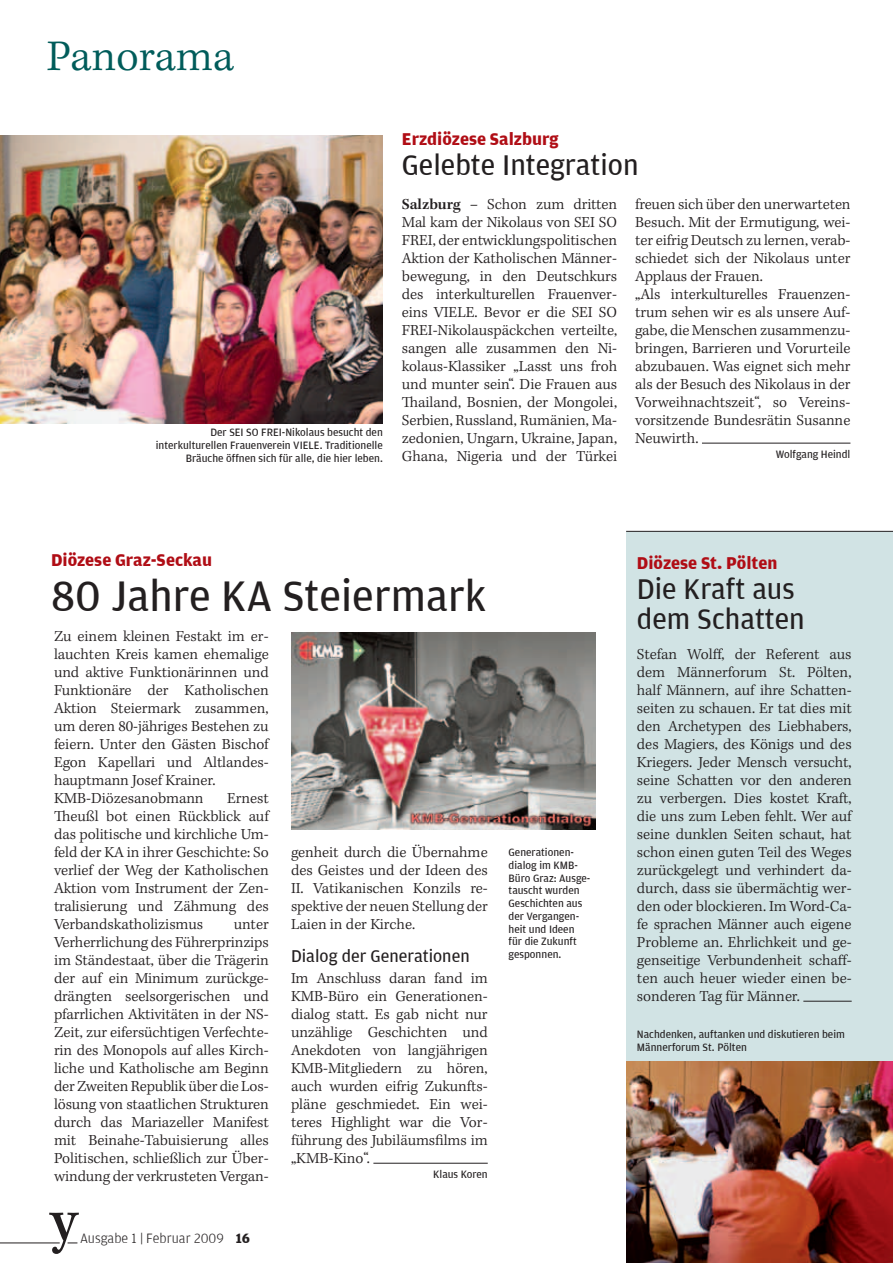
<style>
.page{position:relative;width:893px;height:1263px;background:#fff}
.page>*{position:absolute;margin:0;border:0;box-sizing:border-box;transform-origin:0 0}
.t1{font:61.2px "Kepler Std Medium Capt";color:#231f20}
.t2{font:45px "Amplitude";color:#231f20}
.t3{font:45px "Kepler Std Light Capt";color:#005c5a}
.t4{font:30px/30px "Amplitude";color:#231f20}
.t5{font:700 18px "Amplitude";color:#b00d15}
.t6{font:18px "Amplitude";color:#231f20}
.t7{font:15.75px/18px "Kepler Std Light Capt";letter-spacing:-.005em;color:#231f20;text-align:justify}
.t8{font:300 14.25px "Amplitude";color:#231f20}
.t9{font:11.25px/12.8px "Amplitude";color:#231f20}
.s1{font-family:"Kepler Std";font-weight:600}
.s2{font-weight:700}
</style>
<div class="page">
<hr style="left:0;top:1242px;width:60px;height:1px;background:#231f20">
<img style="left:291px;top:633px;width:305px;height:196px">
<div style="left:626px;top:531px;width:267px;height:653px;background:#d1e3e4"></div>
<hr style="left:626px;top:531px;width:267px;height:1px;background:#231f20">
<img style="left:626px;top:1061px;width:267px;height:202px">
<img style="left:0;top:136px;width:383px;height:288px">
<hr style="left:803px;top:1001px;width:49px;height:1px;background:#231f20">
<hr style="left:702px;top:443px;width:148px;height:1px;background:#231f20">
<hr style="left:373px;top:1163px;width:115px;height:1px;background:#231f20">
<h2 class="t3" style="left:47px;top:30px;width:189px">Panorama</h2>
<p class="t9" style="left:156px;top:426px;width:229px;text-align:right">Der SEI SO FREI-Nikolaus besucht den interkulturellen Frauenverein VIELE. Traditionelle<br>Bräuche öffnen sich für alle, die hier leben.</p>
<p class="t5" style="left:402px;top:129px;width:158px">Erzdiözese Salzburg</p>
<h3 class="t4" style="left:402px;top:151px;width:238px">Gelebte Integration</h3>
<p class="t7" style="left:402px;top:196px;width:217px"><span class="s1">Salzburg</span> – Schon zum dritten Mal kam der Nikolaus von SEI SO FREI, der entwicklungspolitischen Aktion der Katholischen Männer&shy;bewegung, in den Deutschkurs des interkulturellen Frauenver&shy;eins VIELE. Bevor er die SEI SO FREI-Nikolauspäckchen verteilte, sangen alle zusammen den Ni&shy;kolaus-Klassiker „Lasst uns froh und munter sein“. Die Frauen aus Thailand, Bosnien, der Mongolei, Serbien, Russland, Rumänien, Ma&shy;zedonien, Ungarn, Ukraine, Japan, Ghana, Nigeria und der Türkei</p>
<p class="t7" style="left:635px;top:196px;width:217px;text-align:left">freuen sich über den unerwarteten<br>Besuch. Mit der Ermutigung, wei&shy;ter eifrig Deutsch zu lernen, verab&shy;schiedet sich der Nikolaus unter<br>Applaus der Frauen.<br>„Als interkulturelles Frauenzen&shy;trum sehen wir es als unsere Auf&shy;gabe, die Menschen zusammenzu&shy;bringen, Barrieren und Vorurteile abzubauen. Was eignet sich mehr als der Besuch des Nikolaus in der<br>Vorweihnachtszeit“, so Vereins&shy;vorsitzende Bundesrätin Susanne<br>Neuwirth.</p>
<p class="t9" style="left:776px;top:448px;width:76px">Wolfgang Heindl</p>
<p class="t5" style="left:51px;top:550px;width:163px">Diözese Graz-Seckau</p>
<h2 class="t2" style="left:51px;top:571px;width:437px">80 Jahre KA Steiermark</h2>
<p class="t7" style="left:54px;top:628px;width:216px;text-align:left">Zu einem kleinen Festakt im er&shy;lauchten Kreis kamen ehemalige und aktive Funktionärinnen und<br>Funktionäre der Katholischen<br>Aktion Steiermark zusammen, um deren 80-jähriges Bestehen zu feiern. Unter den Gästen Bischof<br>Egon Kapellari und Altlandes&shy;hauptmann Josef Krainer.<br>KMB-Diözesanobmann</p>
<p class="t7" style="left:54px;top:790px;width:216px;text-indent:173px">Ernest Theußl bot einen Rückblick auf das politische und kirchliche Um&shy;feld der KA in ihrer Geschichte: So verlief der Weg der Katholischen Aktion vom Instrument der Zen&shy;tralisierung und Zähmung des Verbandskatholizismus</p>
<p class="t7" style="left:291px;top:844px;width:198px">genheit durch die Übernahme des Geistes und der Ideen des II. Vatikanischen Konzils re&shy;spektive der neuen Stellung der Laien in der Kirche.</p>
<p class="t6" style="left:291px;top:946px;width:180px">Dialog der Generationen</p>
<p class="t7" style="left:291px;top:970px;width:198px">Im Anschluss daran fand im KMB-Büro ein Generationen&shy;dialog statt. Es gab nicht nur unzählige Geschichten und Anekdoten von langjährigen KMB-Mitgliedern zu hören, auch wurden eifrig Zukunfts&shy;pläne geschmiedet. Ein wei&shy;teres Highlight war die Vor&shy;führung des Jubiläumsfilms im „KMB-Kino“.</p>
<p class="t9" style="left:433px;top:1168px;width:56px">Klaus Koren</p>
<p class="t7" style="left:54px;top:916px;width:216px;text-indent:180px">unter Verherrlichung des Führerprinzips im Ständestaat, über die Trägerin der auf ein Minimum zurückge&shy;drängten seelsorgerischen und pfarrlichen Aktivitäten in der NS-Zeit, zur eifersüchtigen Verfechte&shy;rin des Monopols auf alles Kirch&shy;liche und Katholische am Beginn der Zweiten Republik über die Los&shy;lösung von staatlichen Strukturen durch das Mariazeller Manifest mit Beinahe-Tabuisierung alles Politischen, schließlich zur Über&shy;windung der verkrusteten Vergan-</p>
<h1 class="t1" style="left:50px;top:1185px;width:30px">y</h1>
<p class="t8" style="left:80px;top:1230px;width:171px">Ausgabe 1 | Februar 2009 <span class="s2">16</span></p>
<p class="t9" style="left:509px;top:846px;width:83px">Generationen&shy;dialog im KMB-<br>Büro Graz: Ausge&shy;tauscht wurden<br>Geschichten aus der Vergangen&shy;heit und Ideen für die Zukunft gesponnen.</p>
<p class="t5" style="left:637px;top:553px;width:142px">Diözese St. Pölten</p>
<h3 class="t4" style="left:637px;top:574px;width:169px">Die Kraft aus dem Schatten</h3>
<p class="t7" style="left:637px;top:646px;width:216px">Stefan Wolff, der Referent aus dem Männerforum St. Pölten, half Männern, auf ihre Schatten&shy;seiten zu schauen. Er tat dies mit den Archetypen des Liebhabers, des Magiers, des Königs und des Kriegers. Jeder Mensch versucht, seine Schatten vor den anderen zu verbergen. Dies kostet Kraft, die uns zum Leben fehlt. Wer auf seine dunklen Seiten schaut, hat schon einen guten Teil des Weges zurückgelegt und verhindert da&shy;durch, dass sie übermächtig wer&shy;den oder blockieren. Im Word-Ca&shy;fe sprachen Männer auch eigene Probleme an. Ehrlichkeit und ge&shy;genseitige Verbundenheit schaff&shy;ten auch heuer wieder einen be&shy;sonderen Tag für Männer.</p>
<p class="t9" style="left:637px;top:1028px;width:209px">Nachdenken, auftanken und diskutieren beim<br>Männerforum St. Pölten</p>
</div>
